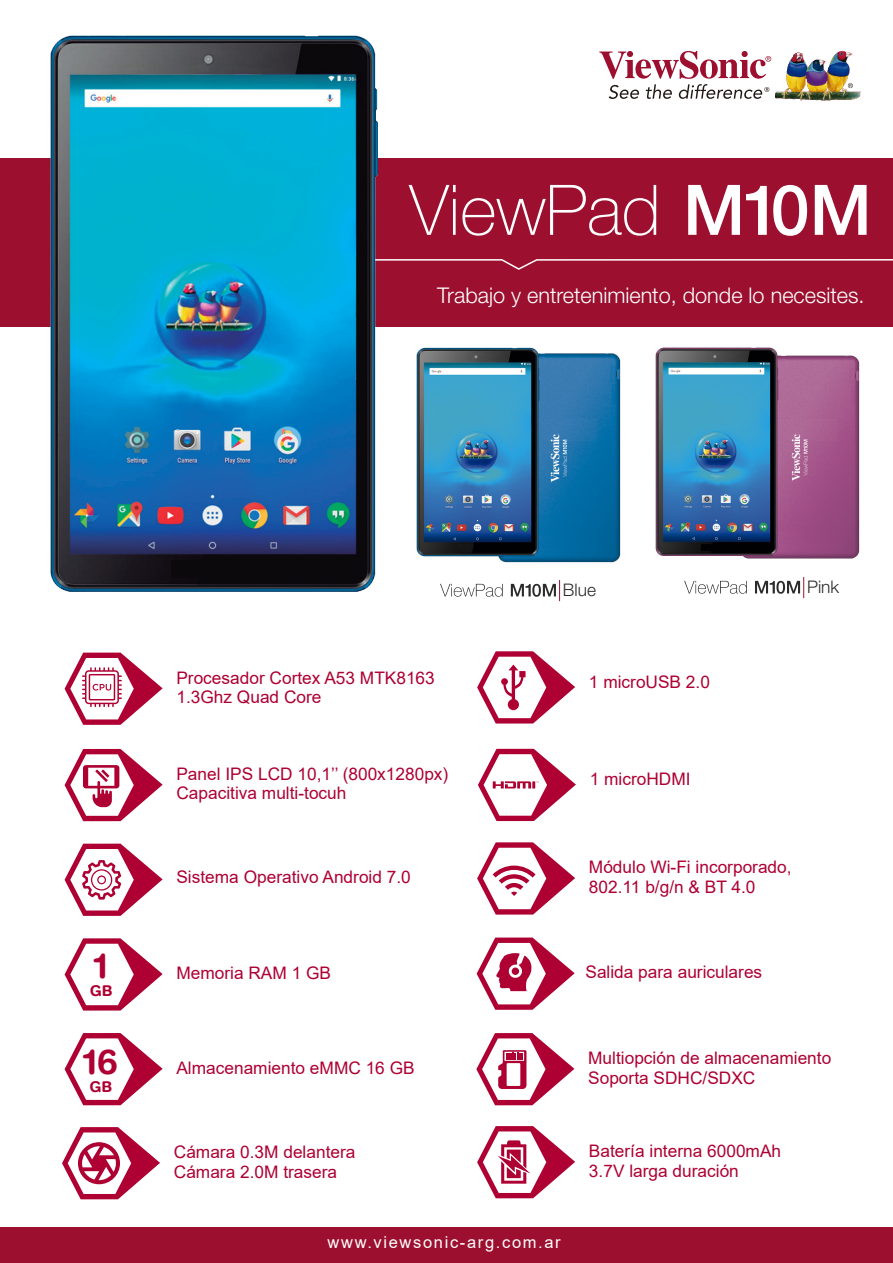
<style>
.page{position:relative;width:893px;height:1263px;background:#fff}
.page>*{position:absolute;margin:0;border:0;box-sizing:border-box;transform-origin:0 0}
.t1{font:700 34.2px "Helvetica Rounded";color:#ae0032}
.t2{font:300 21.6px "Helvetica Neue LT";color:#fff}
.t3{font:300 17.4px "Helvetica Neue LT";color:#2b2b2b}
.t4{font:17.25px/19.5px "Arial";color:#ae0032}
.t5{font:16.5px "Arial";letter-spacing:.1em;color:#fff}
.t6{font:700 14.85px "Helvetica Rounded";color:#ae0032}
</style>
<div class="page">
<div style="left:0;top:158px;width:893px;height:169px;background:#9c0f2f"></div>
<div style="left:0;top:1227px;width:893px;height:36px;background:#9c0f2f"></div>
<svg style="left:390px;top:259px;width:503px;height:11px"></svg>
<img style="left:599px;top:51px;width:262px;height:50px">
<svg style="left:477px;top:842px;width:98px;height:72px"></svg>
<svg style="left:476px;top:1033px;width:98px;height:72px"></svg>
<svg style="left:477px;top:651px;width:98px;height:72px"></svg>
<svg style="left:62px;top:1127px;width:98px;height:72px"></svg>
<svg style="left:65px;top:749px;width:98px;height:72px"></svg>
<svg style="left:65px;top:938px;width:98px;height:72px"></svg>
<svg style="left:65px;top:1033px;width:98px;height:72px"></svg>
<svg style="left:65px;top:844px;width:98px;height:72px"></svg>
<svg style="left:477px;top:1126px;width:98px;height:72px"></svg>
<svg style="left:65px;top:653px;width:98px;height:72px"></svg>
<svg style="left:478px;top:749px;width:98px;height:72px"></svg>
<svg style="left:409px;top:185px;width:47px;height:50px"></svg>
<svg style="left:462px;top:185px;width:194px;height:51px"></svg>
<svg style="left:688px;top:185px;width:52px;height:50px"></svg>
<svg style="left:746px;top:186px;width:21px;height:49px"></svg>
<svg style="left:773px;top:185px;width:34px;height:51px"></svg>
<svg style="left:815px;top:185px;width:51px;height:50px"></svg>
<img style="left:50px;top:35px;width:340px;height:557px">
<img style="left:655px;top:347px;width:205px;height:212px">
<img style="left:416px;top:347px;width:205px;height:216px">
<svg style="left:440px;top:584px;width:63px;height:13px"></svg>
<svg style="left:511px;top:580px;width:49px;height:21px"></svg>
<svg style="left:684px;top:581px;width:63px;height:13px"></svg>
<svg style="left:755px;top:577px;width:49px;height:21px"></svg>
<svg style="left:477px;top:937px;width:98px;height:73px"></svg>
<div style="left:512px;top:967px;width:7px;height:8px;background:#ae0032;border-radius:50%"></div>
<p class="t2" style="left:437px;top:282px;width:429px">Trabajo y entretenimiento, donde lo necesites.</p>
<h1 class="t1" style="left:94px;top:945px;width:15px">1</h1>
<p class="t6" style="left:90px;top:982px;width:24px">GB</p>
<h1 class="t1" style="left:83px;top:1041px;width:36px">16</h1>
<p class="t6" style="left:89px;top:1078px;width:24px">GB</p>
<p class="t4" style="left:176px;top:668px;width:260px">Procesador Cortex A53 MTK8163<br>1.3Ghz Quad Core</p>
<p class="t4" style="left:176px;top:764px;width:273px">Panel IPS LCD 10,1’’ (800x1280px)<br>Capacitiva multi-tocuh</p>
<p class="t4" style="left:176px;top:867px;width:236px">Sistema Operativo Android 7.0</p>
<p class="t4" style="left:176px;top:963px;width:156px">Memoria RAM 1 GB</p>
<p class="t4" style="left:176px;top:1058px;width:240px">Almacenamiento eMMC 16 GB</p>
<p class="t4" style="left:174px;top:1142px;width:183px">Cámara 0.3M delantera<br>Cámara 2.0M trasera</p>
<p class="t3" style="left:563px;top:580px;width:35px">Blue</p>
<p class="t3" style="left:807px;top:577px;width:34px">Pink</p>
<p class="t4" style="left:589px;top:672px;width:123px">1 microUSB 2.0</p>
<p class="t4" style="left:590px;top:769px;width:102px">1 microHDMI</p>
<p class="t4" style="left:589px;top:857px;width:204px">Módulo Wi-Fi incorporado,<br>802.11 b/g/n &amp; BT 4.0</p>
<p class="t4" style="left:585px;top:962px;width:178px">Salida para auriculares</p>
<p class="t4" style="left:588px;top:1048px;width:245px">Multiopción de almacenamiento<br>Soporta SDHC/SDXC</p>
<p class="t4" style="left:589px;top:1141px;width:194px">Batería interna 6000mAh<br>3.7V larga duración</p>
<p class="t5" style="left:328px;top:1230px;width:235px">www.viewsonic-arg.com.ar</p>
</div>
